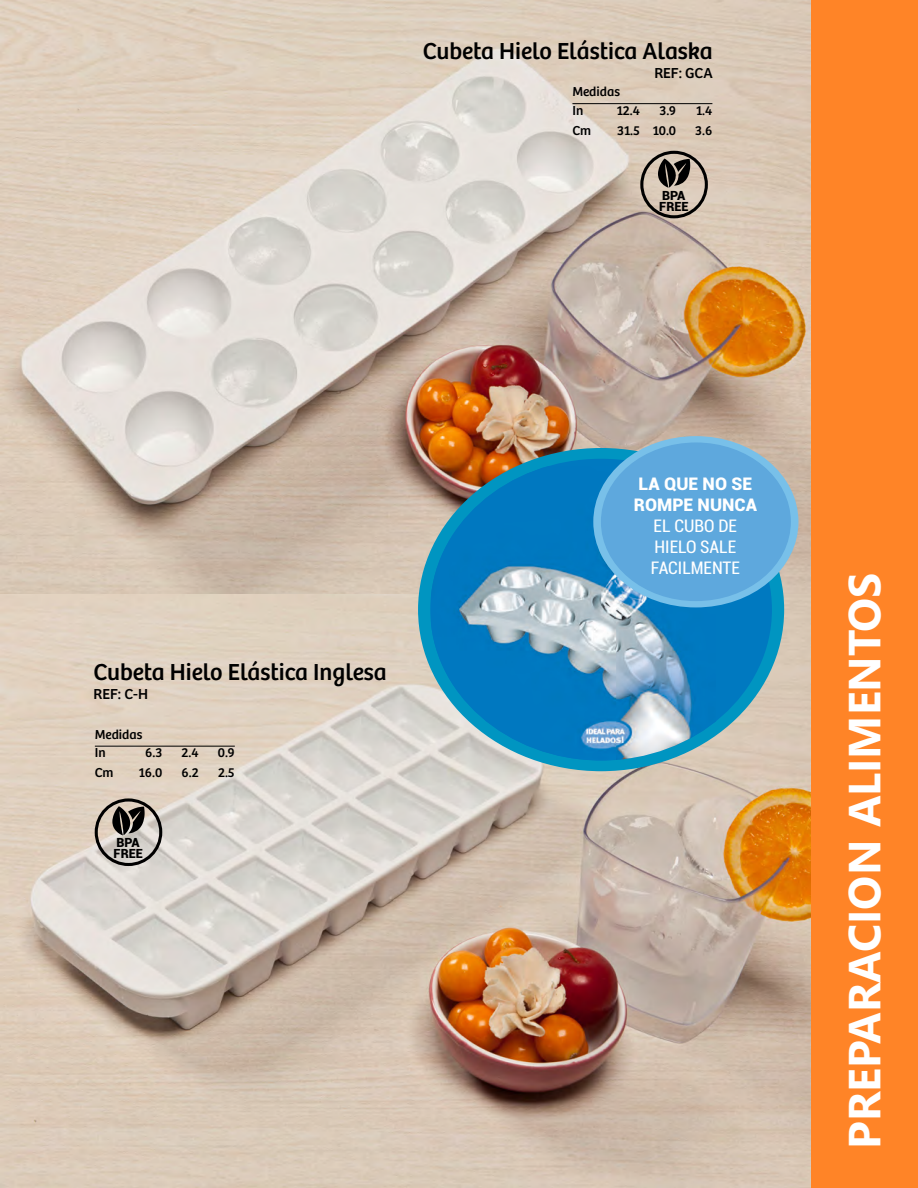
<style>
.page{position:relative;width:918px;height:1188px;background:#fff}
.page>*{position:absolute;margin:0;border:0;box-sizing:border-box;transform-origin:0 0}
.t1{font:700 45px "Nirmala UI";color:#fff}
.t2{font:24px "Bree";color:#000}
.t3{font:condensed 17.55px/21px "Roboto";color:#fff}
.t4{font:900 17.55px/21px "Roboto";color:#fff}
.t5{font:15px "Bree";color:#000}
.t6{font:13.5px/18.5px "Bree";color:#000}
.t7{font:900 12.75px/11.1px "Roboto";color:#000}
</style>
<div class="page">
<img style="left:0;top:0;width:812px;height:1188px">
<div style="left:812px;top:0;width:106px;height:1188px;background:#ff8427"></div>
<hr style="left:572px;top:103px;width:140px;height:1px;background:#000">
<svg style="left:640px;top:151px;width:68px;height:67px;background:#9f9286"></svg>
<hr style="left:95px;top:746px;width:140px;height:1px;background:#000">
<svg style="left:95px;top:798px;width:67px;height:68px;background:#a09a93"></svg>
<div style="left:418px;top:448px;width:366px;height:323px;background:#0095c1;border-radius:50%"></div>
<div style="left:430px;top:459px;width:342px;height:301px;background:#0079c0;border-radius:50%"></div>
<img style="left:432px;top:466px;width:283px;height:294px">
<div style="left:593px;top:436px;width:205px;height:171px;background:#78c0e9;border-radius:50%"></div>
<div style="left:601px;top:442px;width:190px;height:159px;background:#5ea8dd;border-radius:50%"></div>
<h2 class="t2" style="left:423px;top:42px;width:291px">Cubeta Hielo Elástica Alaska</h2>
<p class="t5" style="left:654px;top:68px;width:60px">REF: GCA</p>
<p class="t6" style="left:572px;top:84px;width:49px">Medidas<br>In</p>
<p class="t6" style="left:617px;top:103px;width:25px">12.4</p>
<p class="t6" style="left:660px;top:103px;width:18px">3.9</p>
<p class="t6" style="left:696px;top:103px;width:18px">1.4</p>
<p class="t6" style="left:572px;top:123px;width:20px">Cm</p>
<p class="t6" style="left:617px;top:123px;width:60px">31.5 10.0</p>
<p class="t6" style="left:695px;top:123px;width:19px">3.6</p>
<p class="t7" style="left:659px;top:191px;width:31px">BPA<br>FREE</p>
<h2 class="t2" style="left:94px;top:662px;width:295px">Cubeta Hielo Elástica Inglesa</h2>
<p class="t5" style="left:94px;top:688px;width:56px">REF: C-H</p>
<p class="t6" style="left:95px;top:727px;width:49px">Medidas<br>In</p>
<p class="t6" style="left:145px;top:745px;width:19px">6.3</p>
<p class="t6" style="left:181px;top:745px;width:19px">2.4</p>
<p class="t6" style="left:218px;top:745px;width:18px">0.9</p>
<p class="t6" style="left:95px;top:765px;width:20px">Cm</p>
<p class="t6" style="left:139px;top:765px;width:25px">16.0</p>
<p class="t6" style="left:182px;top:765px;width:19px">6.2</p>
<p class="t6" style="left:218px;top:765px;width:18px">2.5</p>
<p class="t7" style="left:114px;top:839px;width:31px">BPA<br>FREE</p>
<p class="t4" style="left:634px;top:475px;width:124px">LA QUE NO SE<br>ROMPE NUNCA</p>
<p class="t3" style="left:651px;top:517px;width:91px">EL CUBO DE<br>HIELO SALE<br>FACILMENTE</p>
<h1 class="t1" style="left:848px;top:1149px;width:578px;rotate:-90deg">PREPARACION ALIMENTOS</h1>
</div>
